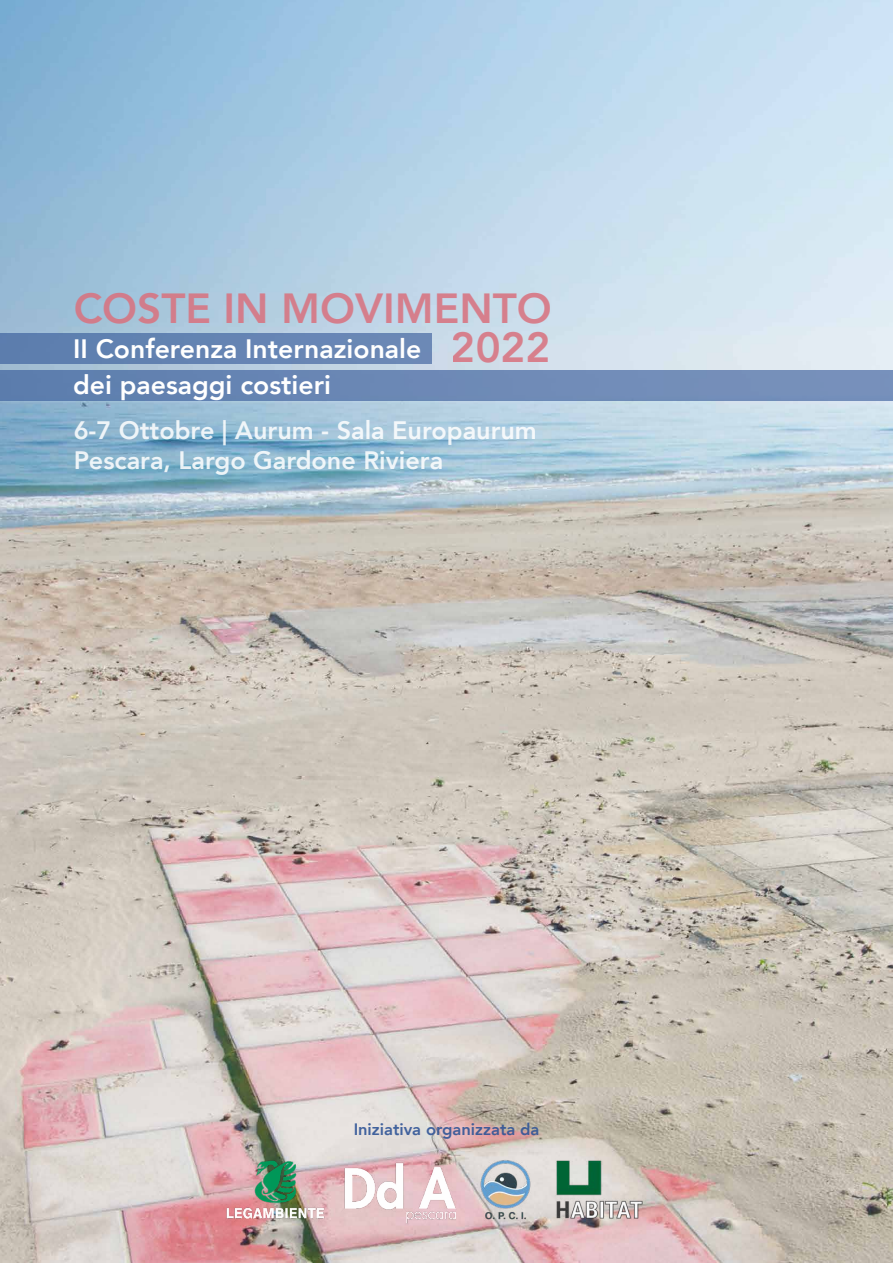
<style>
.page{position:relative;width:893px;height:1263px;background:#fff}
.page>*{position:absolute;margin:0;border:0;box-sizing:border-box;transform-origin:0 0}
.t1{font:800 42px/38.8px "Avenir";color:#d87380;text-align:right}
.t2{font:800 26.55px "Avenir";color:#fff}
.t3{font:800 25.2px/30.3px "Avenir";color:#fff}
.t4{font:800 16.5px "Avenir";color:#2f5496}
</style>
<div class="page">
<img style="left:0;top:0;width:893px;height:1263px">
<div style="left:0;top:334px;width:432px;height:30px;background:#6584b2"></div>
<div style="left:0;top:370px;width:893px;height:30px;background:linear-gradient(to right,#5d7eae,#7a92bc)"></div>
<img style="left:543px;top:1138px;width:120px;height:118px">
<img style="left:217px;top:1140px;width:117px;height:97px">
<img style="left:480px;top:1156px;width:51px;height:68px">
<img style="left:332px;top:1155px;width:138px;height:74px">
<h1 class="t1" style="left:74px;top:289px;width:480px">COSTE IN MOVIMENTO<br>2022</h1>
<p class="t2" style="left:73px;top:364px;width:259px">dei paesaggi costieri</p>
<p class="t2" style="left:73px;top:328px;width:350px">II Conferenza Internazionale</p>
<p class="t3" style="left:74px;top:415px;width:465px">6-7 Ottobre | Aurum - Sala Europaurum<br>Pescara, Largo Gardone Riviera</p>
<p class="t4" style="left:354px;top:1116px;width:187px">Iniziativa organizzata da</p>
</div>
